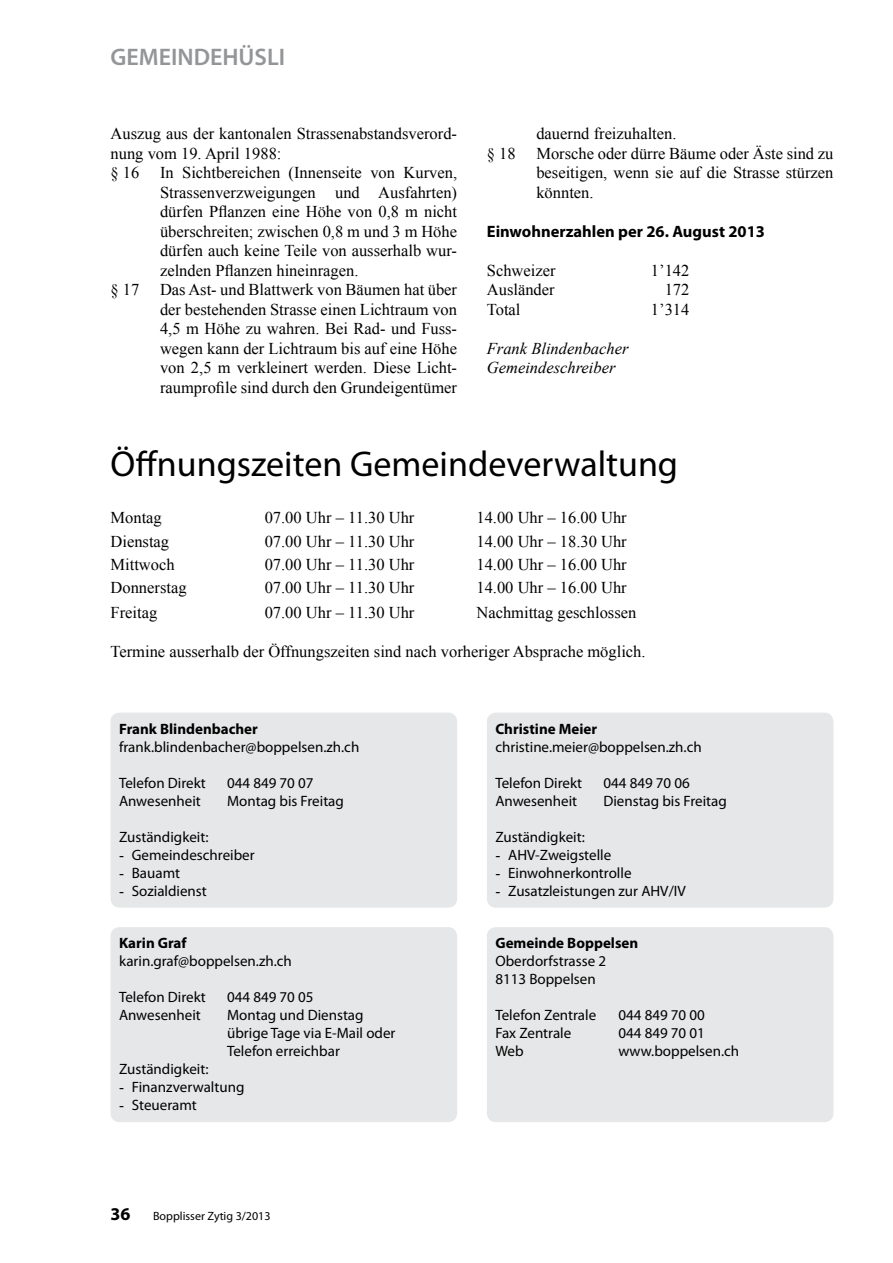
<style>
.page{position:relative;width:893px;height:1263px;background:#fff}
.page>*{position:absolute;margin:0;border:0;box-sizing:border-box;transform-origin:0 0}
.t1{font:36px "Myriad Pro";color:#000}
.t2{font:600 24px "Myriad Pro";color:#939598}
.t3{font:700 18px "Myriad Pro";color:#000}
.t4{font:16.5px/19.5px "Times New Roman";color:#000;text-align:justify}
.t5{font:italic 16.5px/19.5px "Times New Roman";color:#000}
.t6{font:700 16.5px "Myriad Pro";color:#000}
.t7{font:15px/18px "Myriad Pro";color:#000}
.t8{font:700 15px "Myriad Pro";color:#000}
.t9{font:12px "Myriad Pro";color:#000}
.s1{font-family:"Times New Roman"}
</style>
<div class="page">
<div style="left:487px;top:713px;width:346px;height:195px;background:#e6e7e8;border-radius:9px"></div>
<div style="left:111px;top:927px;width:346px;height:195px;background:#e6e7e8;border-radius:9px"></div>
<div style="left:111px;top:713px;width:346px;height:195px;background:#e6e7e8;border-radius:9px"></div>
<div style="left:487px;top:927px;width:346px;height:195px;background:#e6e7e8;border-radius:9px"></div>
<h2 class="t2" style="left:111px;top:41px;width:176px">GEMEINDEHÜSLI</h2>
<p class="t4" style="left:111px;top:123px;width:348px;text-align:left">Auszug aus der kantonalen Strassenabstandsverord&shy;nung vom 19. April 1988:<br>§ 16</p>
<p class="t4" style="left:160px;top:162px;width:299px">In Sichtbereichen (Innenseite von Kurven, Strassenverzweigungen und Ausfahrten) dürfen Pflanzen eine Höhe von 0,8 m nicht überschreiten; zwischen 0,8 m und 3 m Höhe dürfen auch keine Teile von ausserhalb wur&shy;zelnden Pflanzen hineinragen.</p>
<p class="t4" style="left:111px;top:279px;width:30px">§ 17</p>
<p class="t4" style="left:160px;top:279px;width:299px">Das Ast- und Blattwerk von Bäumen hat über der bestehenden Strasse einen Lichtraum von 4,5 m Höhe zu wahren. Bei Rad- und Fuss&shy;wegen kann der Lichtraum bis auf eine Höhe von 2,5 m verkleinert werden. Diese Licht&shy;raumprofile sind durch den Grundeigentümer</p>
<p class="t4" style="left:536px;top:124px;width:142px">dauernd freizuhalten.</p>
<p class="t4" style="left:487px;top:143px;width:30px">§ 18</p>
<p class="t4" style="left:536px;top:143px;width:299px">Morsche oder dürre Bäume oder Äste sind zu beseitigen, wenn sie auf die Strasse stürzen könnten.</p>
<p class="t6" style="left:487px;top:220px;width:280px">Einwohnerzahlen per 26. August 2013</p>
<p class="t4" style="left:487px;top:260px;width:70px">Schweizer</p>
<p class="t4" style="left:651px;top:260px;width:40px">1’142</p>
<p class="t4" style="left:487px;top:280px;width:69px">Ausländer</p>
<p class="t4" style="left:665px;top:280px;width:26px">172</p>
<p class="t4" style="left:487px;top:299px;width:35px">Total</p>
<p class="t4" style="left:651px;top:299px;width:40px">1’314</p>
<p class="t5" style="left:487px;top:338px;width:143px">Frank Blindenbacher<br>Gemeindeschreiber</p>
<h1 class="t1" style="left:111px;top:441px;width:569px">Öffnungszeiten Gemeindeverwaltung</h1>
<p class="t4" style="left:111px;top:507px;width:53px">Montag</p>
<p class="t4" style="left:265px;top:507px;width:151px">07.00 Uhr – 11.30 Uhr</p>
<p class="t4" style="left:476px;top:507px;width:152px">14.00 Uhr – 16.00 Uhr</p>
<p class="t4" style="left:111px;top:531px;width:60px">Dienstag</p>
<p class="t4" style="left:265px;top:531px;width:151px">07.00 Uhr – 11.30 Uhr</p>
<p class="t4" style="left:476px;top:531px;width:152px">14.00 Uhr – 18.30 Uhr</p>
<p class="t4" style="left:111px;top:554px;width:66px">Mittwoch</p>
<p class="t4" style="left:265px;top:554px;width:151px">07.00 Uhr – 11.30 Uhr</p>
<p class="t4" style="left:476px;top:554px;width:152px">14.00 Uhr – 16.00 Uhr</p>
<p class="t4" style="left:111px;top:578px;width:78px">Donnerstag</p>
<p class="t4" style="left:265px;top:578px;width:151px">07.00 Uhr – 11.30 Uhr</p>
<p class="t4" style="left:476px;top:578px;width:152px">14.00 Uhr – 16.00 Uhr</p>
<p class="t4" style="left:111px;top:603px;width:48px">Freitag</p>
<p class="t4" style="left:265px;top:603px;width:151px">07.00 Uhr – 11.30 Uhr</p>
<p class="t4" style="left:476px;top:603px;width:161px">Nachmittag geschlossen</p>
<p class="t4" style="left:111px;top:642px;width:537px">Termine ausserhalb der Öffnungszeiten sind nach vorheriger Absprache möglich.</p>
<p class="t8" style="left:119px;top:719px;width:140px">Frank Blindenbacher</p>
<p class="t7" style="left:119px;top:738px;width:242px">frank.blindenbacher@boppelsen.zh.ch</p>
<p class="t7" style="left:119px;top:774px;width:88px">Telefon Direkt</p>
<p class="t7" style="left:227px;top:774px;width:88px">044 849 70 07</p>
<p class="t7" style="left:119px;top:792px;width:83px">Anwesenheit</p>
<p class="t7" style="left:227px;top:792px;width:118px">Montag bis Freitag</p>
<p class="t7" style="left:119px;top:828px;width:91px">Zuständigkeit:</p>
<p class="t7" style="left:119px;top:846px;width:137px"><span class="s1">-</span> Gemeindeschreiber</p>
<p class="t7" style="left:119px;top:864px;width:63px"><span class="s1">-</span> Bauamt</p>
<p class="t7" style="left:119px;top:882px;width:89px"><span class="s1">-</span> Sozialdienst</p>
<p class="t8" style="left:119px;top:933px;width:69px">Karin Graf</p>
<p class="t7" style="left:119px;top:952px;width:174px">karin.graf@boppelsen.zh.ch</p>
<p class="t7" style="left:119px;top:988px;width:88px">Telefon Direkt</p>
<p class="t7" style="left:227px;top:988px;width:88px">044 849 70 05</p>
<p class="t7" style="left:119px;top:1006px;width:83px">Anwesenheit</p>
<p class="t7" style="left:227px;top:1006px;width:170px">Montag und Dienstag übrige Tage via E-Mail oder<br>Telefon erreichbar</p>
<p class="t7" style="left:119px;top:1060px;width:91px">Zuständigkeit:</p>
<p class="t7" style="left:119px;top:1078px;width:127px"><span class="s1">-</span> Finanzverwaltung</p>
<p class="t7" style="left:119px;top:1096px;width:79px"><span class="s1">-</span> Steueramt</p>
<p class="t3" style="left:111px;top:1203px;width:21px">36</p>
<p class="t9" style="left:153px;top:1209px;width:119px">Bopplisser Zytig 3/2013</p>
<p class="t8" style="left:495px;top:719px;width:103px">Christine Meier</p>
<p class="t7" style="left:495px;top:738px;width:208px">christine.meier@boppelsen.zh.ch</p>
<p class="t7" style="left:495px;top:774px;width:88px">Telefon Direkt</p>
<p class="t7" style="left:603px;top:774px;width:88px">044 849 70 06</p>
<p class="t7" style="left:495px;top:792px;width:83px">Anwesenheit</p>
<p class="t7" style="left:603px;top:792px;width:125px">Dienstag bis Freitag</p>
<p class="t7" style="left:495px;top:828px;width:91px">Zuständigkeit:</p>
<p class="t7" style="left:495px;top:846px;width:117px"><span class="s1">-</span> AHV-Zweigstelle</p>
<p class="t7" style="left:495px;top:864px;width:138px"><span class="s1">-</span> Einwohnerkontrolle</p>
<p class="t7" style="left:495px;top:882px;width:192px"><span class="s1">-</span> Zusatzleistungen zur AHV/IV</p>
<p class="t8" style="left:495px;top:933px;width:144px">Gemeinde Boppelsen</p>
<p class="t7" style="left:495px;top:952px;width:112px">Oberdorfstrasse 2<br>8113 Boppelsen</p>
<p class="t7" style="left:495px;top:1006px;width:102px">Telefon Zentrale</p>
<p class="t7" style="left:618px;top:1006px;width:88px">044 849 70 00</p>
<p class="t7" style="left:495px;top:1024px;width:77px">Fax Zentrale</p>
<p class="t7" style="left:618px;top:1024px;width:88px">044 849 70 01</p>
<p class="t7" style="left:495px;top:1042px;width:30px">Web</p>
<p class="t7" style="left:618px;top:1042px;width:122px">www.boppelsen.ch</p>
</div>
